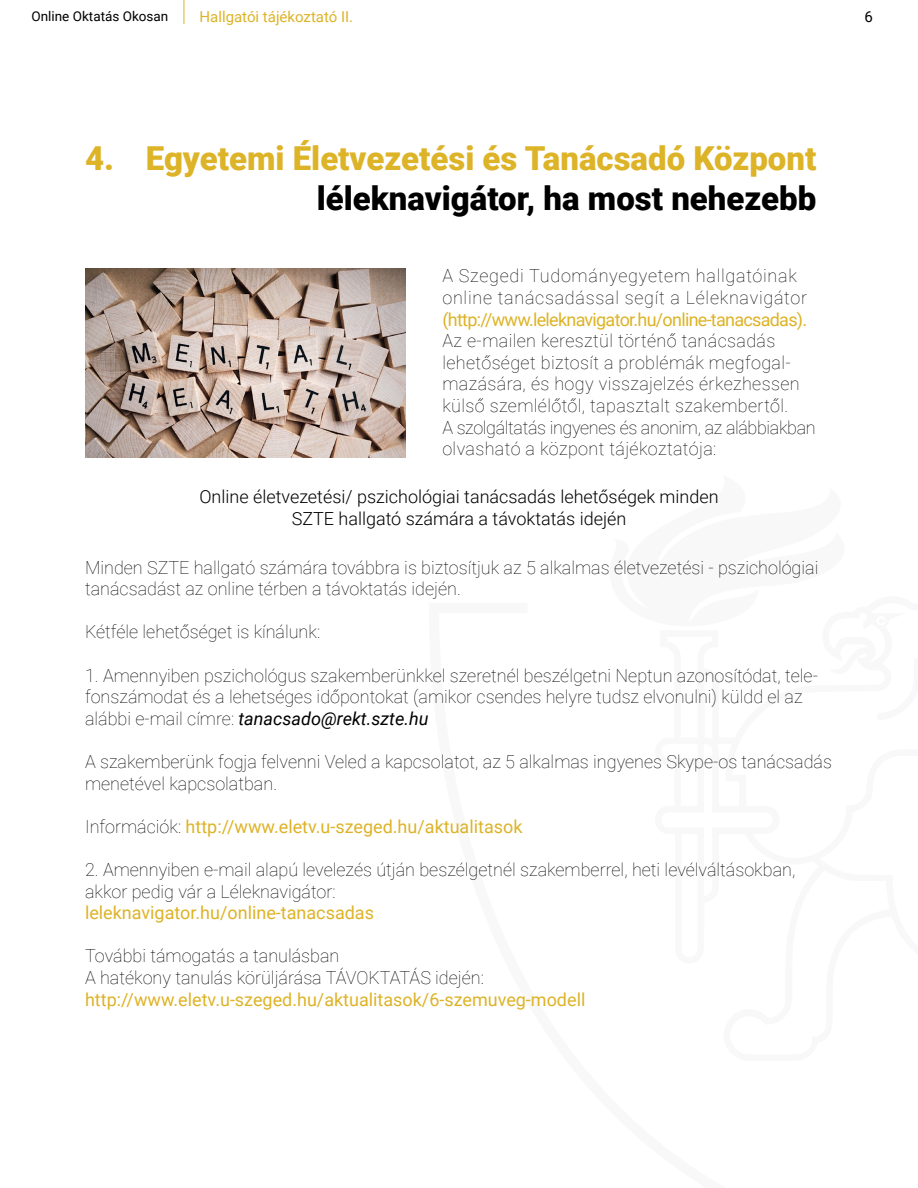
<style>
.page{position:relative;width:918px;height:1188px;background:#fff}
.page>*{position:absolute;margin:0;border:0;box-sizing:border-box;transform-origin:0 0}
.t1{font:900 33px "Roboto";color:#ddb327}
.t2{font:900 33px "Roboto";color:#000}
.t3{font:100 18px/21.6px "Roboto";color:#000}
.t4{font:100 18px/21.6px "Roboto";letter-spacing:.02em;color:#000}
.t5{font:18px "Roboto";color:#ddb327}
.t6{font:300 18px/21.6px "Roboto";color:#000;text-align:center}
.t7{font:100 18px/21.6px "Roboto";letter-spacing:.04em;color:#000}
.t8{font:18px "Roboto";letter-spacing:-.04em;color:#ddb327}
.t9{font:15px "Roboto";color:#ddb327}
.t10{font:15px "Roboto";color:#000}
.t11{font:13.5px "Roboto";color:#000}
.s1{font-weight:400;font-style:italic}
.s2{font-weight:100;color:#000}
</style>
<div class="page">
<svg style="left:184px;top:0;width:1px;height:24px"></svg>
<img style="left:85px;top:269px;width:321px;height:188px">
<p class="t11" style="left:32px;top:7px;width:138px">Online Oktatás Okosan</p>
<p class="t9" style="left:200px;top:6px;width:155px">Hallgatói tájékoztató II.</p>
<p class="t10" style="left:865px;top:6px;width:10px">6</p>
<h1 class="t1" style="left:85px;top:135px;width:733px">4. Egyetemi Életvezetési és Tanácsadó Központ</h1>
<h1 class="t2" style="left:317px;top:175px;width:501px">léleknavigátor, ha most nehezebb</h1>
<p class="t7" style="left:442px;top:265px;width:366px">A Szegedi Tudományegyetem hallgatóinak online tanácsadással segít a Léleknavigátor</p>
<p class="t8" style="left:442px;top:307px;width:366px">(http://www.leleknavigator.hu/online-tanacsadas).</p>
<p class="t4" style="left:442px;top:329px;width:375px">Az e-mailen keresztül történő tanácsadás lehetőséget biztosít a problémák megfogal&shy;mazására, és hogy visszajelzés érkezhessen külső szemlélőtől, tapasztalt szakembertől.<br>A szolgáltatás ingyenes és anonim, az alábbiakban olvasható a központ tájékoztatója:</p>
<p class="t6" style="left:199px;top:486px;width:521px">Online életvezetési/ pszichológiai tanácsadás lehetőségek minden<br>SZTE hallgató számára a távoktatás idején</p>
<p class="t3" style="left:85px;top:556px;width:735px">Minden SZTE hallgató számára továbbra is biztosítjuk az 5 alkalmas életvezetési - pszichológiai tanácsadást az online térben a távoktatás idején.</p>
<p class="t3" style="left:85px;top:620px;width:237px">Kétféle lehetőséget is kínálunk:</p>
<p class="t3" style="left:85px;top:664px;width:735px">1. Amennyiben pszichológus szakemberünkkel szeretnél beszélgetni Neptun azonosítódat, tele&shy;fonszámodat és a lehetséges időpontokat (amikor csendes helyre tudsz elvonulni) küldd el az alábbi e-mail címre: <span class="s1">tanacsado@rekt.szte.hu</span></p>
<p class="t3" style="left:85px;top:750px;width:749px">A szakemberünk fogja felvenni Veled a kapcsolatot, az 5 alkalmas ingyenes Skype-os tanácsadás menetével kapcsolatban.</p>
<p class="t5" style="left:85px;top:814px;width:439px"><span class="s2">Információk:</span> http://www.eletv.u-szeged.hu/aktualitasok</p>
<p class="t3" style="left:85px;top:858px;width:712px">2. Amennyiben e-mail alapú levelezés útján beszélgetnél szakemberrel, heti levélváltásokban, akkor pedig vár a Léleknavigátor:</p>
<p class="t5" style="left:85px;top:900px;width:290px">leleknavigator.hu/online-tanacsadas</p>
<p class="t3" style="left:85px;top:944px;width:400px">További támogatás a tanulásban<br>A hatékony tanulás körüljárása TÁVOKTATÁS idején:</p>
<p class="t5" style="left:85px;top:987px;width:502px">http://www.eletv.u-szeged.hu/aktualitasok/6-szemuveg-modell</p>
</div>
